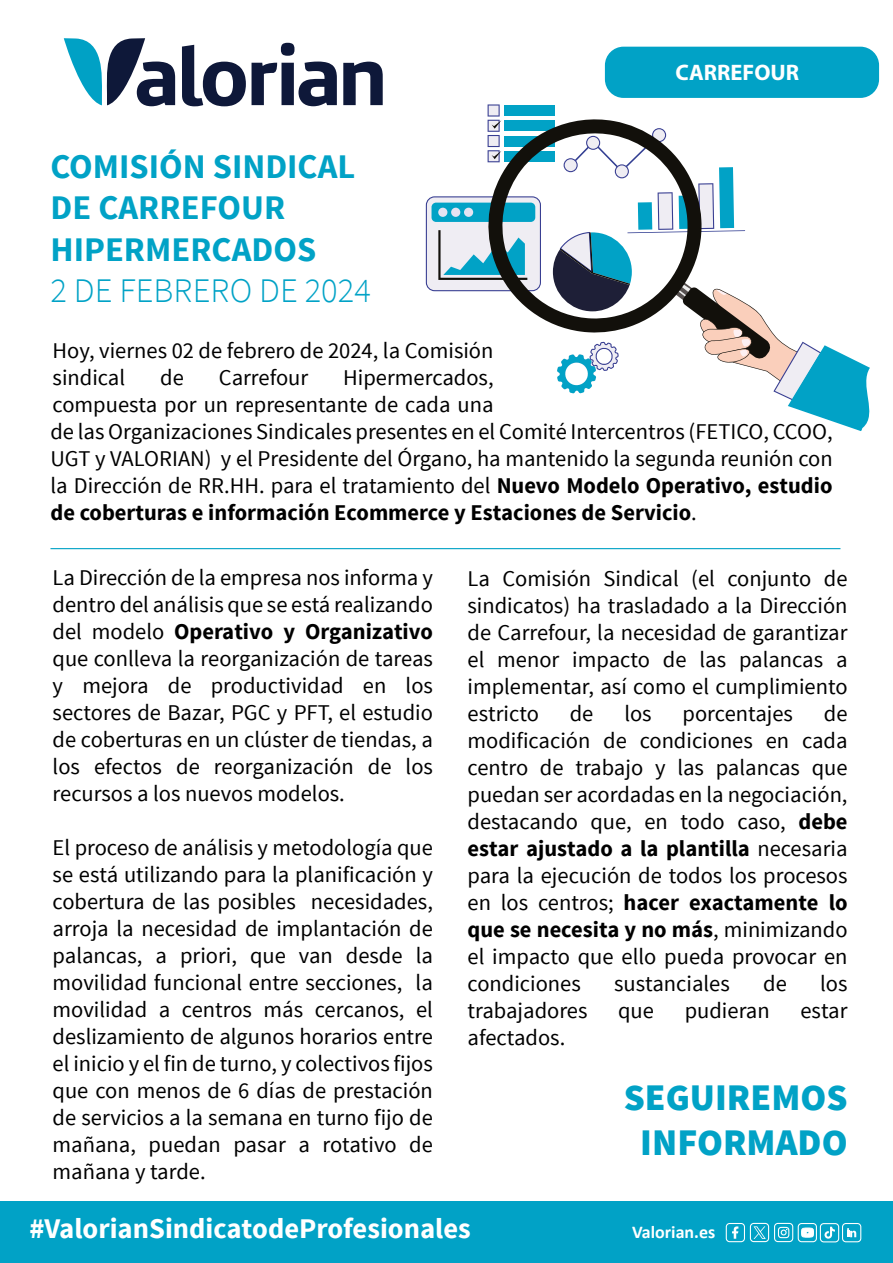
<style>
.page{position:relative;width:893px;height:1263px;background:#fff}
.page>*{position:absolute;margin:0;border:0;box-sizing:border-box;transform-origin:0 0}
.t1{font:900 37.5px/45px "Source Sans Pro";color:#01a2c6;text-align:center}
.t2{font:700 34.5px/41.4px "Source Sans Pro";color:#01a2c6}
.t3{font:300 34.5px "Source Sans Pro";color:#01a2c6}
.t4{font:700 28.5px "Source Sans Pro";color:#fff}
.t5{font:22.5px/27px "Source Sans Pro";color:#000;text-align:justify}
.t6{font:700 22.5px "Myriad Pro";color:#fff}
.t7{font:700 18px "Calibri";color:#fff}
.s1{font-weight:700}
</style>
<div class="page">
<div style="left:0;top:1201px;width:893px;height:62px;background:#01a2c6"></div>
<svg style="left:252px;top:43px;width:85px;height:63px"></svg>
<svg style="left:343px;top:62px;width:40px;height:43px"></svg>
<svg style="left:64px;top:38px;width:111px;height:68px"></svg>
<svg style="left:182px;top:45px;width:64px;height:61px"></svg>
<div style="left:605px;top:47px;width:274px;height:51px;background:#01a2c6;border-radius:19px"></div>
<svg style="left:426px;top:196px;width:58px;height:95px;background:#aacddc"></svg>
<div style="left:504px;top:105px;width:50px;height:11px;background:#01a2c6"></div>
<svg style="left:488px;top:104px;width:12px;height:13px"></svg>
<svg style="left:484px;top:119px;width:153px;height:205px"></svg>
<svg style="left:553px;top:128px;width:317px;height:303px"></svg>
<svg style="left:801px;top:1228px;width:13px;height:9px"></svg>
<div style="left:798px;top:1223px;width:19px;height:19px;border:1px solid #fff;border-radius:3px"></div>
<div style="left:750px;top:1223px;width:19px;height:19px;border:1px solid #fff;border-radius:3px"></div>
<svg style="left:778px;top:1227px;width:11px;height:11px"></svg>
<div style="left:774px;top:1223px;width:19px;height:19px;border:1px solid #fff;border-radius:3px"></div>
<div style="left:726px;top:1223px;width:19px;height:19px;border:1px solid #fff;border-radius:3px"></div>
<svg style="left:732px;top:1226px;width:6px;height:13px"></svg>
<div style="left:820px;top:1223px;width:19px;height:19px;border:1px solid #fff;border-radius:3px"></div>
<svg style="left:824px;top:1227px;width:11px;height:12px"></svg>
<svg style="left:753px;top:1226px;width:13px;height:13px"></svg>
<svg style="left:847px;top:1228px;width:9px;height:9px"></svg>
<div style="left:842px;top:1223px;width:19px;height:19px;border:1px solid #fff;border-radius:3px"></div>
<hr style="left:50px;top:548px;width:790px;height:1px;background:#01a2c6">
<h2 class="t2" style="left:50px;top:147px;width:306px">COMISIÓN SINDICAL<br>DE CARREFOUR<br>HIPERMERCADOS</h2>
<h2 class="t3" style="left:50px;top:270px;width:322px">2 DE FEBRERO DE 2024</h2>
<p class="t6" style="left:676px;top:58px;width:125px">CARREFOUR</p>
<p class="t5" style="left:53px;top:337px;width:442px">Hoy, viernes 02 de febrero de 2024, la Comisión sindical</p>
<p class="t5" style="left:160px;top:364px;width:25px">de</p>
<p class="t5" style="left:219px;top:364px;width:91px">Carrefour</p>
<p class="t5" style="left:50px;top:364px;width:784px;text-align:left;text-indent:293px">Hipermercados,<br>compuesta por un representante de cada una<br>de las Organizaciones Sindicales presentes en el Comité Intercentros (FETICO, CCOO, UGT y VALORIAN) y el Presidente del Órgano, ha mantenido la segunda reunión con la Dirección de RR.HH. para el tratamiento del <span class="s1">Nuevo Modelo Operativo, estudio de coberturas e información Ecommerce y Estaciones de Servicio</span>.</p>
<p class="t5" style="left:53px;top:565px;width:382px">La Dirección de la empresa nos informa y dentro del análisis que se está realizando del modelo <span class="s1">Operativo y Organizativo </span>que conlleva la reorganización de tareas y mejora de productividad en los sectores de Bazar, PGC y PFT, el estudio de coberturas en un clúster de tiendas, a los efectos de reorganización de los recursos a los nuevos modelos.</p>
<p class="t5" style="left:53px;top:835px;width:382px">El proceso de análisis y metodología que se está utilizando para la planificación y cobertura de las posibles necesidades, arroja la necesidad de implantación de palancas, a priori, que van desde la movilidad funcional entre secciones, la movilidad a centros más cercanos, el deslizamiento de algunos horarios entre el inicio y el fin de turno, y colectivos fijos que con menos de 6 días de prestación de servicios a la semana en turno fijo de mañana, puedan pasar a rotativo de mañana y tarde.</p>
<p class="t5" style="left:468px;top:566px;width:382px">La Comisión Sindical (el conjunto de sindicatos) ha trasladado a la Dirección de Carrefour, la necesidad de garantizar el menor impacto de las palancas a implementar, así como el cumplimiento estricto</p>
<p class="t5" style="left:468px;top:701px;width:382px;text-indent:356px">de modificación de condiciones en cada centro de trabajo y las palancas que puedan ser acordadas en la negociación, destacando que, en todo caso, <span class="s1">debe estar ajustado a la plantilla</span> necesaria para la ejecución de todos los procesos en los centros; <span class="s1">hacer exactamente lo que se necesita y no más</span>, minimizando el impacto que ello pueda provocar en condiciones</p>
<p class="t5" style="left:570px;top:701px;width:25px">de</p>
<p class="t5" style="left:624px;top:701px;width:29px">los</p>
<p class="t5" style="left:683px;top:701px;width:112px">porcentajes</p>
<p class="t5" style="left:614px;top:971px;width:117px">sustanciales</p>
<p class="t5" style="left:763px;top:971px;width:25px">de</p>
<p class="t5" style="left:820px;top:971px;width:29px">los</p>
<p class="t5" style="left:468px;top:998px;width:121px">trabajadores</p>
<p class="t5" style="left:618px;top:998px;width:37px">que</p>
<p class="t5" style="left:685px;top:998px;width:86px">pudieran</p>
<p class="t5" style="left:800px;top:998px;width:49px">estar</p>
<p class="t5" style="left:468px;top:1025px;width:99px">afectados.</p>
<h1 class="t1" style="left:624px;top:1076px;width:225px">SEGUIREMOS<br>INFORMADO</h1>
<p class="t4" style="left:29px;top:1211px;width:443px">#ValorianSindicatodeProfesionales</p>
<p class="t7" style="left:632px;top:1219px;width:85px">Valorian.es</p>
</div>
